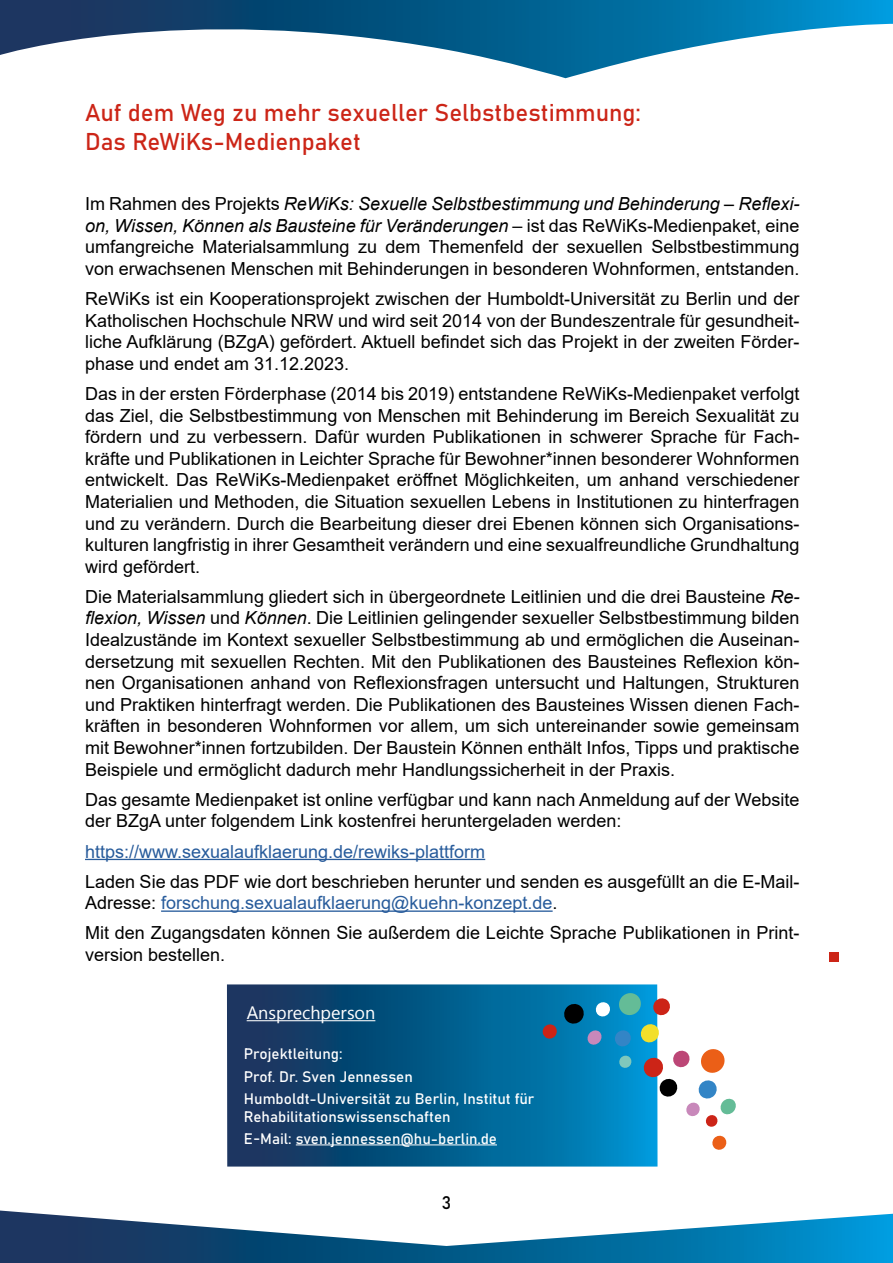
<style>
.page{position:relative;width:893px;height:1263px;background:#fff}
.page>*{position:absolute;margin:0;border:0;box-sizing:border-box;transform-origin:0 0}
.t1{font:24px/28.8px "Bahnschrift";color:#cc2517}
.t2{font:18px/21.6px "Arial";color:#000;text-align:justify}
.t3{font:18px "Arial";color:#275b9b}
.t4{font:18px "Segoe UI Emoji";color:#fff}
.t5{font:18px "Bahnschrift";color:#000}
.t6{font:15px/22.2px "Bahnschrift";color:#fff}
.s1{font-style:italic}
.s2{color:#275b9b}
</style>
<div class="page">
<hr style="left:85px;top:859px;width:400px;height:1px;background:#275b9b">
<hr style="left:161px;top:910px;width:392px;height:2px;background:#275b9b">
<svg style="left:0;top:0;width:893px;height:78px"></svg>
<svg style="left:0;top:1210px;width:893px;height:53px"></svg>
<div style="left:227px;top:984px;width:430px;height:182px;background:linear-gradient(to right,#152b51,#0092cd)"></div>
<hr style="left:247px;top:1020px;width:128px;height:1px;background:#fff">
<hr style="left:296px;top:1145px;width:201px;height:1px;background:#fff">
<svg style="left:540px;top:989px;width:196px;height:164px"></svg>
<div style="left:830px;top:952px;width:9px;height:9px;background:#cc2517"></div>
<svg style="left:247px;top:1006px;width:100px;height:17px;background:#21476f"></svg>
<h1 class="t1" style="left:85px;top:97px;width:557px">Auf dem Weg zu mehr sexueller Selbstbestimmung:<br>Das ReWiKs-Medienpaket</h1>
<p class="t2" style="left:85px;top:193px;width:716px">Im Rahmen des Projekts <span class="s1">ReWiKs: Sexuelle Selbstbestimmung und Behinderung – Reflexi&shy;on, Wissen, Können als Bausteine für Veränderungen</span> – ist das ReWiKs-Medienpaket, eine umfangreiche Materialsammlung zu dem Themenfeld der sexuellen Selbstbestimmung von erwachsenen Menschen mit Behinderungen in besonderen Wohnformen, entstanden.</p>
<p class="t2" style="left:85px;top:288px;width:716px">ReWiKs ist ein Kooperationsprojekt zwischen der Humboldt-Universität zu Berlin und der Katholischen Hochschule NRW und wird seit 2014 von der Bundeszentrale für gesundheit&shy;liche Aufklärung (BZgA) gefördert. Aktuell befindet sich das Projekt in der zweiten Förder&shy;phase und endet am 31.12.2023.</p>
<p class="t2" style="left:85px;top:383px;width:716px">Das in der ersten Förderphase (2014 bis 2019) entstandene ReWiKs-Medienpaket verfolgt das Ziel, die Selbstbestimmung von Menschen mit Behinderung im Bereich Sexualität zu fördern und zu verbessern. Dafür wurden Publikationen in schwerer Sprache für Fach&shy;kräfte und Publikationen in Leichter Sprache für Bewohner*innen besonderer Wohnformen entwickelt. Das ReWiKs-Medienpaket eröffnet Möglichkeiten, um anhand verschiedener Materialien und Methoden, die Situation sexuellen Lebens in Institutionen zu hinterfragen und zu verändern. Durch die Bearbeitung dieser drei Ebenen können sich Organisations&shy;kulturen langfristig in ihrer Gesamtheit verändern und eine sexualfreundliche Grundhaltung wird gefördert.</p>
<p class="t2" style="left:85px;top:586px;width:716px">Die Materialsammlung gliedert sich in übergeordnete Leitlinien und die drei Bausteine <span class="s1">Re&shy;flexion, Wissen</span> und <span class="s1">Können</span>. Die Leitlinien gelingender sexueller Selbstbestimmung bilden Idealzustände im Kontext sexueller Selbstbestimmung ab und ermöglichen die Auseinan&shy;dersetzung mit sexuellen Rechten. Mit den Publikationen des Bausteines Reflexion kön&shy;nen Organisationen anhand von Reflexionsfragen untersucht und Haltungen, Strukturen und Praktiken hinterfragt werden. Die Publikationen des Bausteines Wissen dienen Fach&shy;kräften in besonderen Wohnformen vor allem, um sich untereinander sowie gemeinsam mit Bewohner*innen fortzubilden. Der Baustein Können enthält Infos, Tipps und praktische Beispiele und ermöglicht dadurch mehr Handlungssicherheit in der Praxis.</p>
<p class="t2" style="left:85px;top:788px;width:716px">Das gesamte Medienpaket ist online verfügbar und kann nach Anmeldung auf der Website der BZgA unter folgendem Link kostenfrei heruntergeladen werden:</p>
<p class="t3" style="left:85px;top:839px;width:402px">https://www.sexualaufklaerung.de/rewiks-plattform</p>
<p class="t2" style="left:85px;top:870px;width:716px">Laden Sie das PDF wie dort beschrieben herunter und senden es ausgefüllt an die E-Mail-<br>Adresse: <span class="s2">forschung.sexualaufklaerung@kuehn-konzept.de</span>.</p>
<p class="t2" style="left:85px;top:922px;width:716px">Mit den Zugangsdaten können Sie außerdem die Leichte Sprache Publikationen in Print&shy;version bestellen.</p>
<p class="t4" style="left:347px;top:1002px;width:30px">▲□■</p>
<p class="t6" style="left:244px;top:1042px;width:292px">Projektleitung:<br>Prof. Dr. Sven Jennessen<br>Humboldt-Universität zu Berlin, Institut für</p>
<p class="t6" style="left:244px;top:1104px;width:255px">Rehabilitationswissenschaften<br>E-Mail: sven.jennessen@hu-berlin.de</p>
<p class="t5" style="left:442px;top:1189px;width:11px">3</p>
</div>
